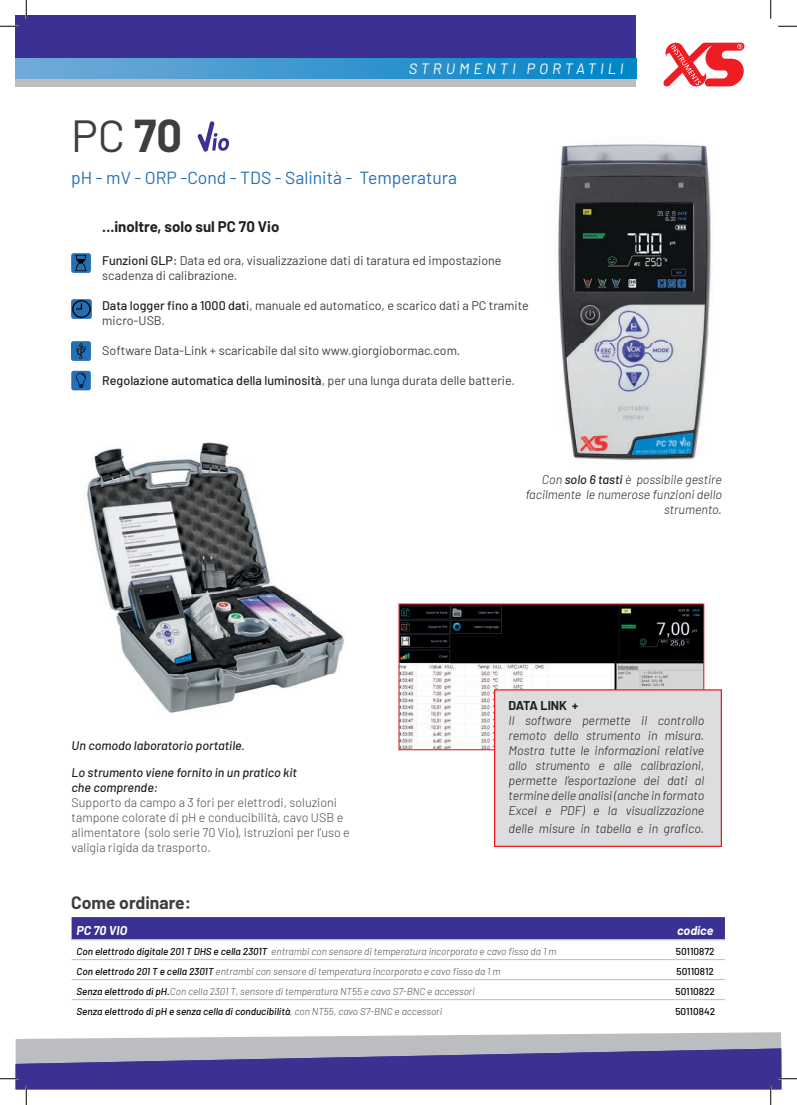
<style>
.page{position:relative;width:797px;height:1105px;background:#fff}
.page>*{position:absolute;margin:0;border:0;box-sizing:border-box;transform-origin:0 0}
.t1{font:45px "Barlow";color:#3e3e3f}
.t2{font:17.5px "Barlow";color:#2370b9}
.t3{font:700 17.5px "Barlow";color:#3e3e3f}
.t4{font:700 15px "Barlow";color:#231f20}
.t5{font:italic 15px "Barlow";letter-spacing:.26em;color:#fff}
.t6{font:italic 300 12.5px/15px "Barlow";color:#231f20;text-align:right}
.t7{font:12.5px/15px "Barlow";color:#3e3e3f}
.t8{font:300 12.5px/15px "Barlow";color:#4b4c4d}
.t9{font:italic 500 12.5px/27px "Barlow";color:#231f20}
.t10{font:500 12.5px "Barlow";color:#231f20}
.t11{font:italic 700 12.5px "Barlow";color:#fff}
.t12{font:700 12.5px "Barlow";letter-spacing:-.02em;color:#231f20}
.t13{font:italic 300 10px "Barlow";color:#4b4c4d}
.t14{font:italic 500 10px "Barlow";color:#000}
.t15{font:500 10px "Barlow";color:#000}
.s1{font-weight:700}
.s2{font-weight:500;color:#231f20}
.s3{font-weight:500}
.s4{color:#231f20}
.s5{font-weight:400;color:#3e3e3f}
.s6{font-weight:500;color:#000}
.s7{font-weight:300;color:#4b4c4d}
</style>
<div class="page">
<svg style="left:16px;top:1032px;width:765px;height:16px;fill:#bcbdc0"></svg>
<div style="left:16px;top:16px;width:620px;height:70px;background:#bcbdc0"></div>
<div style="left:16px;top:16px;width:620px;height:62px;background:#3a3193"></div>
<div style="left:16px;top:58px;width:620px;height:20px;background:linear-gradient(to right,#74aad8,#0085c6)"></div>
<svg style="left:663px;top:42px;width:81px;height:45px"></svg>
<img style="left:400px;top:605px;width:302px;height:143px">
<div style="left:398px;top:603px;width:306px;height:147px;border:1px solid #d1232a"></div>
<svg style="left:198px;top:121px;width:31px;height:31px"></svg>
<div style="left:494px;top:690px;width:227px;height:156px;background:#dcdddf"></div>
<div style="left:494px;top:689px;width:228px;height:158px;border:1px solid #ee1d23"></div>
<img style="left:558px;top:144px;width:153px;height:316px">
<img style="left:87px;top:442px;width:258px;height:271px">
<div style="left:72px;top:917px;width:653px;height:22px;background:#3a3193"></div>
<hr style="left:72px;top:939px;width:593px;height:1px;background:#bcbdc0">
<hr style="left:665px;top:939px;width:60px;height:1px;background:#bcbdc0">
<hr style="left:72px;top:959px;width:593px;height:1px;background:#bcbdc0">
<hr style="left:665px;top:959px;width:60px;height:1px;background:#bcbdc0">
<hr style="left:72px;top:979px;width:593px;height:1px;background:#bcbdc0">
<hr style="left:665px;top:979px;width:60px;height:1px;background:#bcbdc0">
<hr style="left:72px;top:999px;width:593px;height:1px;background:#bcbdc0">
<hr style="left:665px;top:999px;width:60px;height:1px;background:#bcbdc0">
<img style="left:71px;top:299px;width:20px;height:20px">
<img style="left:72px;top:253px;width:19px;height:20px">
<img style="left:72px;top:341px;width:19px;height:20px">
<div style="left:71px;top:371px;width:20px;height:19px;background:#2370b9;border-radius:3px"></div>
<svg style="left:76px;top:372px;width:10px;height:16px"></svg>
<svg style="left:0;top:25px;width:19px;height:2px"></svg>
<svg style="left:778px;top:25px;width:19px;height:2px"></svg>
<svg style="left:25px;top:0;width:2px;height:19px"></svg>
<svg style="left:770px;top:0;width:1px;height:19px"></svg>
<svg style="left:0;top:1048px;width:797px;height:57px"></svg>
<h1 class="t1" style="left:71px;top:103px;width:112px">PC <span class="s1">70</span></h1>
<p class="t5" style="left:408px;top:58px;width:216px">STRUMENTI PORTATILI</p>
<h2 class="t2" style="left:71px;top:165px;width:387px">pH - mV - ORP -Cond - TDS - Salinità - Temperatura</h2>
<p class="t4" style="left:102px;top:215px;width:179px">...inoltre, solo sul PC 70 Vio</p>
<p class="t7" style="left:102px;top:252px;width:400px"><span class="s2">Funzioni GLP</span><span class="s3">:</span> Data ed ora, visualizzazione dati di taratura ed impostazione scadenza di calibrazione.</p>
<p class="t7" style="left:102px;top:297px;width:428px"><span class="s2">Data logger fino a 1000 dat</span><span class="s4">i</span>, manuale ed automatico, e scarico dati a PC tramite micro-USB.</p>
<p class="t7" style="left:102px;top:342px;width:359px">Software Data-Link + scaricabile dal sito www.giorgiobormac.com.</p>
<p class="t10" style="left:102px;top:371px;width:414px">Regolazione automatica della luminosità<span class="s5">, per una lunga durata delle batterie.</span></p>
<p class="t9" style="left:72px;top:731px;width:227px">Un comodo laboratorio portatile.<br>Lo strumento viene fornito in un pratico kit</p>
<p class="t9" style="left:72px;top:773px;width:88px">che comprende:</p>
<p class="t8" style="left:72px;top:794px;width:280px">Supporto da campo a 3 fori per elettrodi, soluzioni tampone colorate di pH e conducibilità, cavo USB e alimentatore (solo serie 70 Vio), istruzioni per l’uso e valigia rigida da trasporto.</p>
<h2 class="t3" style="left:71px;top:890px;width:121px">Come ordinare:</h2>
<p class="t6" style="left:525px;top:471px;width:198px">Con <span class="s3">solo 6 tasti</span> è possibile gestire facilmente le numerose funzioni dello strumento.</p>
<p class="t12" style="left:508px;top:696px;width:71px">DATA LINK +</p>
<p class="t6" style="left:508px;top:712px;width:197px;text-align:justify">Il software permette il controllo remoto dello strumento in misura.<br>Mostra tutte le informazioni relative allo strumento e alle calibrazioni, permette l’esportazione dei dati al termine delle analisi (anche in formato Excel e PDF) e la visualizzazione</p>
<p class="t6" style="left:508px;top:820px;width:197px">delle misure in tabella e in grafico.</p>
<p class="t11" style="left:77px;top:921px;width:52px">PC 70 VIO</p>
<p class="t11" style="left:677px;top:921px;width:38px">codice</p>
<p class="t13" style="left:77px;top:944px;width:481px"><span class="s6">Con elettrodo digitale 201 T DHS e cella 2301T</span> entrambi con sensore di temperatura incorporato e cavo fisso da 1 m</p>
<p class="t15" style="left:675px;top:944px;width:40px">50110872</p>
<p class="t13" style="left:77px;top:964px;width:425px"><span class="s6">Con elettrodo 201 T e cella 2301T</span> entrambi con sensore di temperatura incorporato e cavo fisso da 1 m</p>
<p class="t15" style="left:676px;top:964px;width:39px">50110812</p>
<p class="t13" style="left:77px;top:984px;width:400px"><span class="s6">Senza elettrodo di pH.</span>Con cella 2301 T, sensore di temperatura NT55 e cavo S7-BNC e accessori</p>
<p class="t15" style="left:675px;top:984px;width:41px">50110822</p>
<p class="t14" style="left:77px;top:1004px;width:367px">Senza elettrodo di pH e senza cella di conducibilità<span class="s7">, con NT55, cavo S7-BNC e accessori</span></p>
<p class="t15" style="left:675px;top:1004px;width:41px">50110842</p>
</div>
